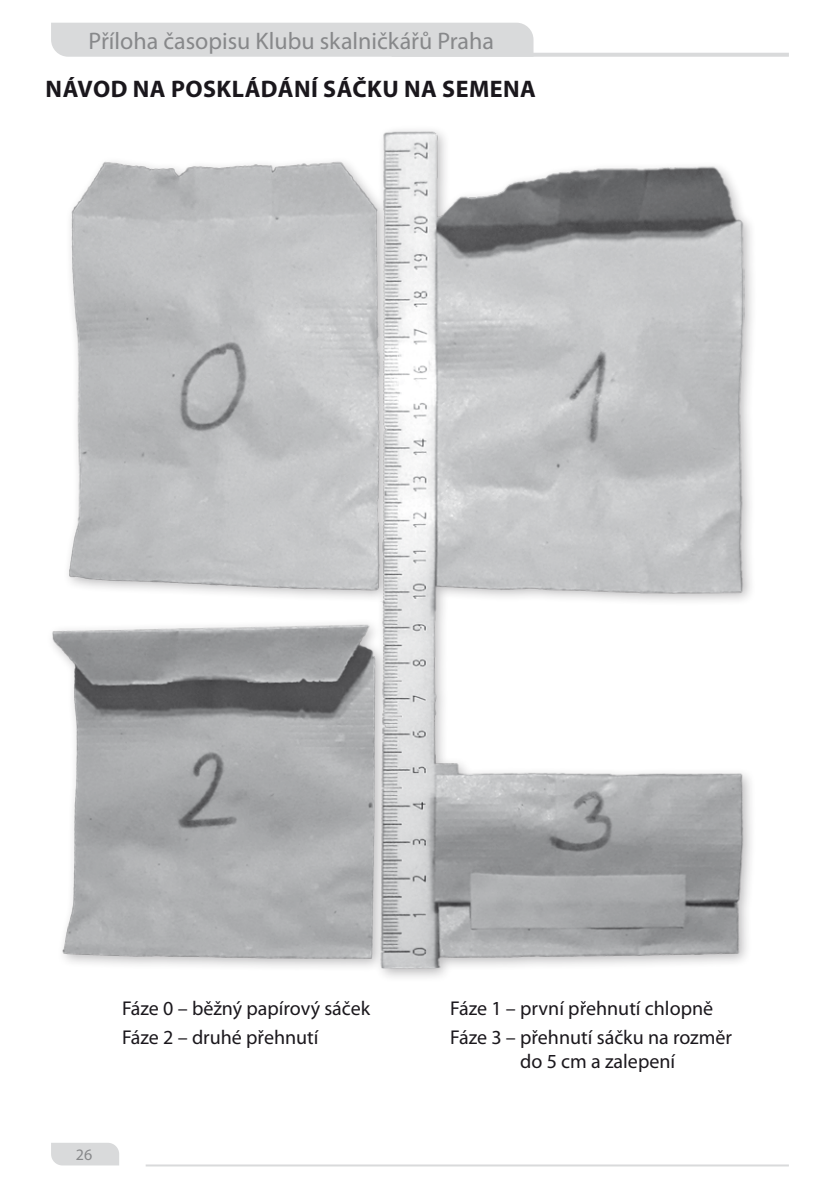
<style>
.page{position:relative;width:840px;height:1191px;background:#fff}
.page>*{position:absolute;margin:0;border:0;box-sizing:border-box;transform-origin:0 0}
.t1{font:24px "Myriad Pro";color:#87888a}
.t2{font:700 24px "Myriad Pro";letter-spacing:.02em;color:#1a171c}
.t3{font:20px/29.6px "Myriad Pro";color:#1a171c}
.t4{font:16px "Myriad Pro";color:#87888a}
</style>
<div class="page">
<svg style="left:51px;top:1143px;width:68px;height:22px"></svg>
<div style="left:51px;top:23px;width:482px;height:34px;background:#d9dadb"></div>
<hr style="left:391px;top:53px;width:397px;height:4px;background:#d9dadb">
<hr style="left:146px;top:1164px;width:642px;height:2px;background:#d9dadb">
<div style="left:46px;top:125px;width:710px;height:857px;background:#1a171c;opacity:.3"></div>
<img style="left:51px;top:130px;width:693px;height:838px">
<p class="t1" style="left:89px;top:26px;width:407px">Příloha časopisu Klubu skalničkářů Praha</p>
<p class="t2" style="left:46px;top:74px;width:491px">NÁVOD NA POSKLÁDÁNÍ SÁČKU NA SEMENA</p>
<p class="t4" style="left:76px;top:1144px;width:18px">26</p>
<p class="t3" style="left:122px;top:992px;width:249px">Fáze 0 – běžný papírový sáček<br>Fáze 2 – druhé přehnutí</p>
<p class="t3" style="left:450px;top:992px;width:283px">Fáze 1 – první přehnutí chlopně<br>Fáze 3 – přehnutí sáčku na rozměr</p>
<p class="t3" style="left:520px;top:1046px;width:156px">do 5 cm a zalepení</p>
</div>
